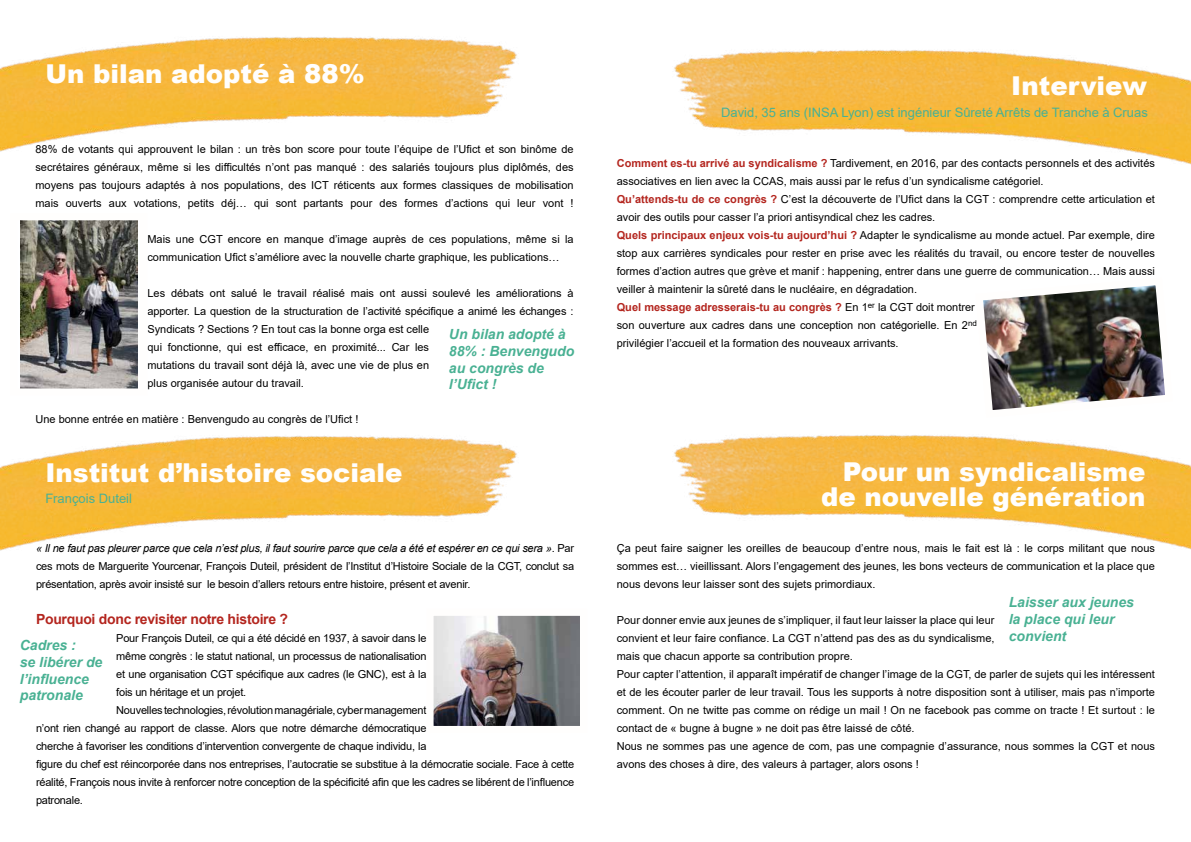
<style>
.page{position:relative;width:1191px;height:842px;background:#fff}
.page>*{position:absolute;margin:0;border:0;box-sizing:border-box;transform-origin:0 0}
.t1{font:900 26px "Arial";color:#fffefd}
.t2{font:italic 700 14px/16.8px "Arial";color:#49b193}
.t3{font:700 14px "Arial";letter-spacing:-.02em;color:#b4261f}
.t4{font:13px "Arial";color:#49b193}
.t5{font:11px/18px "Arial";color:#000}
.t6{font:11px "Arial";letter-spacing:-.02em;color:#000}
.s1{font-style:italic}
.s2{font-weight:700;color:#b4261f}
</style>
<div class="page">
<img style="left:0;top:37px;width:517px;height:115px">
<img style="left:0;top:436px;width:517px;height:115px">
<img style="left:674px;top:435px;width:517px;height:115px">
<img style="left:20px;top:221px;width:117px;height:166px">
<img style="left:434px;top:617px;width:145px;height:108px">
<div style="left:426px;top:609px;width:161px;height:124px;border:7px solid #fffefd"></div>
<img style="left:674px;top:50px;width:517px;height:115px">
<img style="left:983px;top:285px;width:182px;height:125px">
<h1 class="t1" style="left:45px;top:55px;width:321px">Un bilan adopté à 88%</h1>
<p class="t5" style="left:35px;top:140px;width:540px;text-align:justify">88% de votants qui approuvent le bilan : un très bon score pour toute l’équipe de l’Ufict et son binôme de secrétaires généraux, même si les difficultés n’ont pas manqué : des salariés toujours plus diplômés, des moyens pas toujours adaptés à nos populations, des ICT réticents aux formes classiques de mobilisation mais ouverts aux votations, petits déj… qui sont partants pour des formes d’actions qui leur vont !</p>
<p class="t5" style="left:147px;top:230px;width:428px">Mais une CGT encore en manque d’image auprès de ces populations, même si la communication Ufict s’améliore avec la nouvelle charte graphique, les publications…</p>
<p class="t5" style="left:147px;top:284px;width:428px">Les débats ont salué le travail réalisé mais ont aussi soulevé les améliorations à apporter. La question de la structuration de l’activité spécifique a animé les échanges :<br>Syndicats ? Sections ? En tout cas la bonne orga est celle<br>qui fonctionne, qui est efficace, en proximité... Car les<br>mutations du travail sont déjà là, avec une vie de plus en<br>plus organisée autour du travail.</p>
<p class="t5" style="left:35px;top:410px;width:324px">Une bonne entrée en matière : Benvengudo au congrès de l’Ufict !</p>
<h1 class="t1" style="left:45px;top:454px;width:359px">Institut d’histoire sociale</h1>
<p class="t4" style="left:45px;top:489px;width:88px">François Duteil</p>
<p class="t5" style="left:36px;top:539px;width:539px;text-align:justify"><span class="s1">« Il ne faut pas pleurer parce que cela n’est plus, il faut sourire parce que cela a été et espérer en ce qui sera »</span>. Par ces mots de Marguerite Yourcenar, François Duteil, président de l’Institut d’Histoire Sociale de la CGT, conclut sa présentation, après avoir insisté sur le besoin d’allers retours entre histoire, présent et avenir.</p>
<p class="t3" style="left:36px;top:609px;width:254px">Pourquoi donc revisiter notre histoire ?</p>
<p class="t6" style="left:116px;top:631px;width:312px">Pour François Duteil, ce qui a été décidé en 1937, à savoir dans le</p>
<p class="t6" style="left:116px;top:649px;width:312px">même congrès : le statut national, un processus de nationalisation</p>
<p class="t6" style="left:116px;top:667px;width:312px">et une organisation CGT spécifique aux cadres (le GNC), est à la</p>
<p class="t6" style="left:116px;top:685px;width:131px">fois un héritage et un projet.</p>
<p class="t6" style="left:116px;top:703px;width:312px">Nouvelles technologies, révolution managériale, cyber management</p>
<p class="t6" style="left:36px;top:721px;width:392px">n’ont rien changé au rapport de classe. Alors que notre démarche démocratique</p>
<p class="t6" style="left:36px;top:739px;width:392px">cherche à favoriser les conditions d’intervention convergente de chaque individu, la</p>
<p class="t6" style="left:36px;top:757px;width:539px">figure du chef est réincorporée dans nos entreprises, l’autocratie se substitue à la démocratie sociale. Face à cette</p>
<p class="t6" style="left:36px;top:775px;width:539px">réalité, François nous invite à renforcer notre conception de la spécificité afin que les cadres se libérent de l’influence</p>
<p class="t6" style="left:36px;top:793px;width:48px">patronale.</p>
<p class="t2" style="left:449px;top:326px;width:127px">Un bilan adopté à<br>88% : Benvengudo au congrès de l’Ufict !</p>
<p class="t2" style="left:20px;top:637px;width:84px">Cadres :<br>se libérer de l’influence patronale</p>
<h1 class="t1" style="left:1011px;top:67px;width:137px">Interview</h1>
<p class="t4" style="left:721px;top:104px;width:428px">David, 35 ans (INSA Lyon) est ingénieur Sûreté Arrêts de Tranche à Cruas</p>
<p class="t5" style="left:617px;top:154px;width:540px"><span class="s2">Comment es-tu arrivé au syndicalisme ?</span> Tardivement, en 2016, par des contacts personnels et des activités associatives en lien avec la CCAS, mais aussi par le refus d’un syndicalisme catégoriel.<br><span class="s2">Qu’attends-tu de ce congrès ?</span> C’est la découverte de l’Ufict dans la CGT : comprendre cette articulation et avoir des outils pour casser l’a priori antisyndical chez les cadres.<br><span class="s2">Quels principaux enjeux vois-tu aujourd’hui ?</span> Adapter le syndicalisme au monde actuel. Par exemple, dire stop aux carrières syndicales pour rester en prise avec les réalités du travail, ou encore tester de nouvelles formes d’action autres que grève et manif : happening, entrer dans une guerre de communication… Mais aussi veiller à maintenir la sûreté dans le nucléaire, en dégradation.<br><span class="s2">Quel message adresserais-tu au congrès ?</span> En 1<sup>er</sup> la CGT doit montrer<br>son ouverture aux cadres dans une conception non catégorielle. En 2<sup>nd<br></sup>privilégier l’accueil et la formation des nouveaux arrivants.</p>
<h1 class="t1" style="left:843px;top:453px;width:304px">Pour un syndicalisme</h1>
<h1 class="t1" style="left:821px;top:478px;width:326px">de nouvelle génération</h1>
<p class="t5" style="left:617px;top:539px;width:540px;text-align:justify">Ça peut faire saigner les oreilles de beaucoup d’entre nous, mais le fait est là : le corps militant que nous sommes est… vieillissant. Alors l’engagement des jeunes, les bons vecteurs de communication et la place que nous devons leur laisser sont des sujets primordiaux.</p>
<p class="t5" style="left:617px;top:611px;width:540px">Pour donner envie aux jeunes de s’impliquer, il faut leur laisser la place qui leur<br>convient et leur faire confiance. La CGT n’attend pas des as du syndicalisme,<br>mais que chacun apporte sa contribution propre.<br>Pour capter l’attention, il apparaît impératif de changer l’image de la CGT, de parler de sujets qui les intéressent et de les écouter parler de leur travail. Tous les supports à notre disposition sont à utiliser, mais pas n’importe comment. On ne twitte pas comme on rédige un mail ! On ne facebook pas comme on tracte ! Et surtout : le contact de « bugne à bugne » ne doit pas être laissé de côté.<br>Nous ne sommes pas une agence de com, pas une compagnie d’assurance, nous sommes la CGT et nous avons des choses à dire, des valeurs à partager, alors osons !</p>
<p class="t2" style="left:1008px;top:594px;width:127px">Laisser aux jeunes la place qui leur convient</p>
</div>
